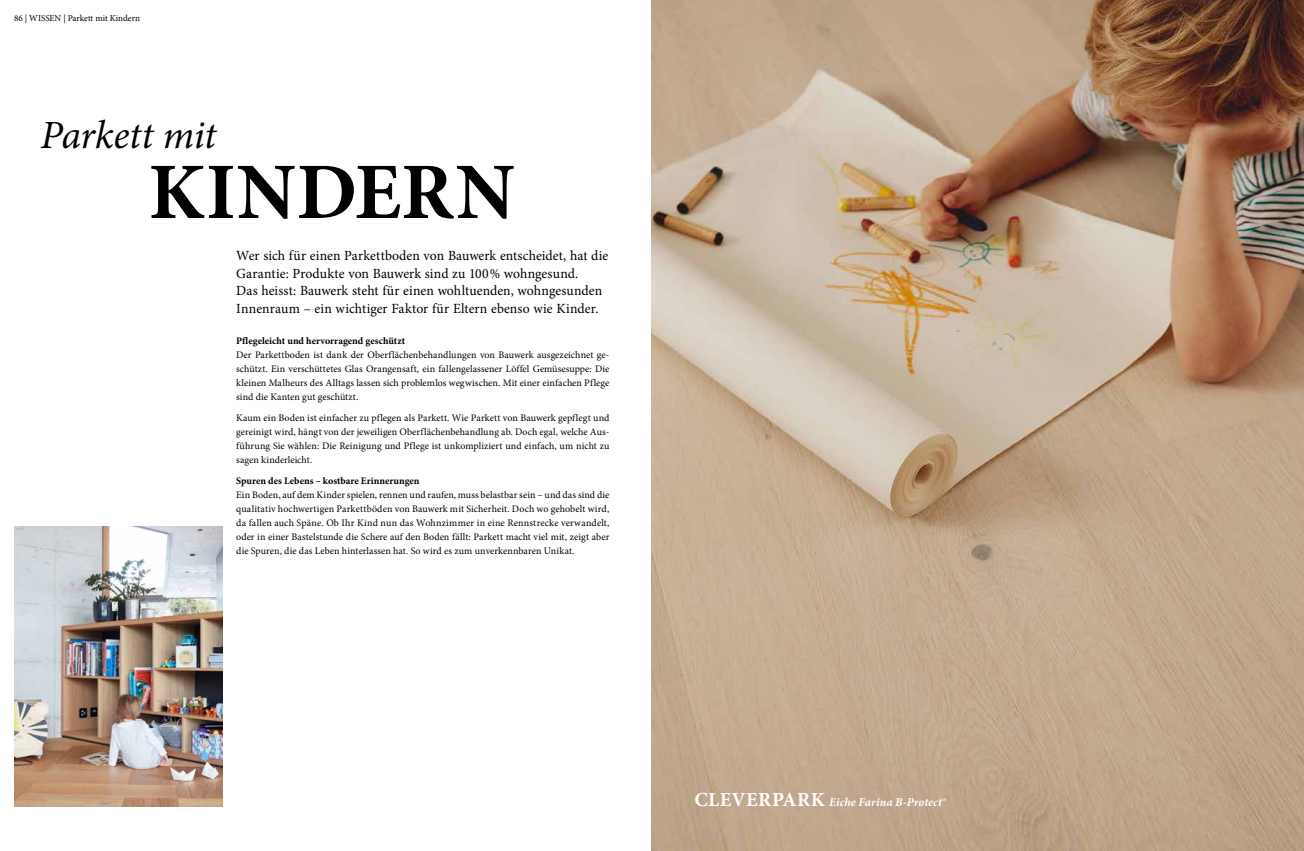
<style>
.page{position:relative;width:1304px;height:851px;background:#fff}
.page>*{position:absolute;margin:0;border:0;box-sizing:border-box;transform-origin:0 0}
.t1{font:700 80px "Minion Pro";letter-spacing:.005em;color:#000}
.t2{font:italic 40px "Minion Pro";letter-spacing:-.01em;color:#000}
.t3{font:14px/17.5px "Minion Pro";letter-spacing:.005em;color:#000}
.t4{font:italic 700 12px "Minion Pro";color:#fff}
.t5{font:10px/14px "Minion Pro";color:#000;text-align:justify}
.t6{font:700 10px "Minion Pro";color:#000}
.t7{font:9px "Minion Pro";color:#000}
.s1{font-style:normal;font-size:20px}
</style>
<div class="page">
<img style="left:652px;top:0;width:652px;height:850px">
<img style="left:14px;top:526px;width:208px;height:280px">
<p class="t7" style="left:14px;top:12px;width:127px">86 | WISSEN | Parkett mit Kindern</p>
<h2 class="t2" style="left:40px;top:108px;width:177px">Parkett mit</h2>
<h1 class="t1" style="left:148px;top:136px;width:368px">KINDERN</h1>
<p class="t3" style="left:236px;top:247px;width:374px">Wer sich für einen Parkettboden von Bauwerk entscheidet, hat die Garantie: Produkte von Bauwerk sind zu 100% wohngesund.<br>Das heisst: Bauwerk steht für einen wohltuenden, wohngesunden Innenraum – ein wichtiger Faktor für Eltern ebenso wie Kinder.</p>
<p class="t6" style="left:236px;top:334px;width:170px">Pflegeleicht und hervorragend geschützt</p>
<p class="t5" style="left:236px;top:348px;width:375px">Der Parkettboden ist dank der Oberflächenbehandlungen von Bauwerk ausgezeichnet ge&shy;schützt. Ein verschüttetes Glas Orangensaft, ein fallengelassener Löffel Gemüsesuppe: Die kleinen Malheurs des Alltags lassen sich problemlos wegwischen. Mit einer einfachen Pflege sind die Kanten gut geschützt.</p>
<p class="t5" style="left:236px;top:411px;width:375px">Kaum ein Boden ist einfacher zu pflegen als Parkett. Wie Parkett von Bauwerk gepflegt und gereinigt wird, hängt von der jeweiligen Oberflächenbehandlung ab. Doch egal, welche Aus&shy;führung Sie wählen: Die Reinigung und Pflege ist unkompliziert und einfach, um nicht zu sagen kinderleicht.</p>
<p class="t6" style="left:236px;top:474px;width:185px">Spuren des Lebens – kostbare Erinnerungen</p>
<p class="t5" style="left:236px;top:488px;width:375px">Ein Boden, auf dem Kinder spielen, rennen und raufen, muss belastbar sein – und das sind die qualitativ hochwertigen Parkettböden von Bauwerk mit Sicherheit. Doch wo gehobelt wird, da fallen auch Späne. Ob Ihr Kind nun das Wohnzimmer in eine Rennstrecke verwandelt, oder in einer Bastelstunde die Schere auf den Boden fällt: Parkett macht viel mit, zeigt aber die Spuren, die das Leben hinterlassen hat. So wird es zum unverkennbaren Unikat.</p>
<p class="t4" style="left:695px;top:793px;width:253px"><span class="s1">CLEVERPARK</span> Eiche Farina B-Protect®</p>
</div>
